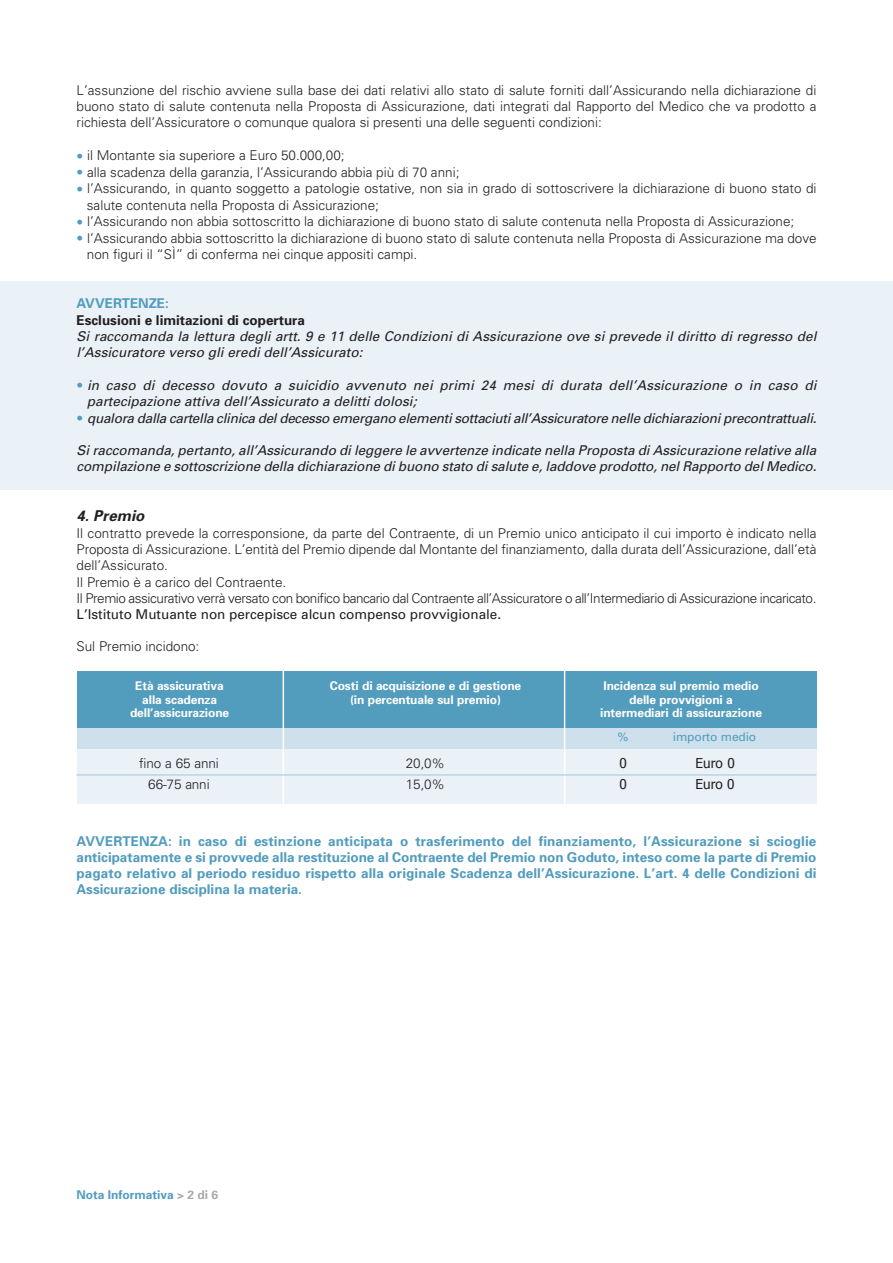
<style>
.page{position:relative;width:893px;height:1263px;background:#fff}
.page>*{position:absolute;margin:0;border:0;box-sizing:border-box;transform-origin:0 0}
.t1{font:italic 700 15px "Univers";letter-spacing:.005em;color:#231f20}
.t2{font:300 13.5px/16.2px "Univers";color:#231f20}
.t3{font:italic 13.5px/16.2px "Univers";color:#231f20}
.t4{font:700 13.5px/16.2px "Univers";color:#529cbe;text-align:justify}
.t5{font:italic 13.5px "Univers";letter-spacing:-.02em;color:#231f20}
.t6{font:13.5px "Univers";color:#231f20}
.t7{font:700 13.5px "Univers";color:#231f20}
.t8{font:13.5px "Tahoma";color:#231f20}
.t9{font:700 12px "Univers";letter-spacing:-.01em;color:#fff}
.t10{font:700 12px "Univers";color:#529cbe}
.t11{font:12px "Univers";letter-spacing:-.01em;color:#529cbe}
.s1{color:#529cbe}
.s2{font-weight:300;font-style:normal;color:#529cbe}
.s3{color:#a8a9ad}
</style>
<div class="page">
<div style="left:0;top:282px;width:893px;height:208px;background:#eaf2f7"></div>
<div style="left:77px;top:671px;width:739px;height:87px;background:#529cbe"></div>
<div style="left:77px;top:748px;width:739px;height:56px;background:#eaf2f7"></div>
<div style="left:77px;top:727px;width:739px;height:21px;background:#cde0ec"></div>
<hr style="left:283px;top:666px;width:1px;height:143px;background:#fff">
<hr style="left:564px;top:666px;width:1px;height:143px;background:#fff">
<hr style="left:77px;top:775px;width:739px;height:1px;background:#a2c6db">
<p class="t2" style="left:77px;top:83px;width:741px;text-align:justify">L’assunzione del rischio avviene sulla base dei dati relativi allo stato di salute forniti dall’Assicurando nella dichiarazione di buono stato di salute contenuta nella Proposta di Assicurazione, dati integrati dal Rapporto del Medico che va prodotto a richiesta dell’Assicuratore o comunque qualora si presenti una delle seguenti condizioni:</p>
<p class="t2" style="left:77px;top:149px;width:270px"><span class="s1">•</span> il Montante sia superiore a Euro 50.000,00;</p>
<p class="t2" style="left:77px;top:165px;width:384px"><span class="s1">•</span> alla scadenza della garanzia, l’Assicurando abbia più di 70 anni;</p>
<p class="t2" style="left:87px;top:181px;width:731px;text-indent:-10px"><span class="s1">•</span> l’Assicurando, in quanto soggetto a patologie ostative, non sia in grado di sottoscrivere la dichiarazione di buono stato di salute contenuta nella Proposta di Assicurazione;</p>
<p class="t2" style="left:77px;top:214px;width:719px"><span class="s1">•</span> l’Assicurando non abbia sottoscritto la dichiarazione di buono stato di salute contenuta nella Proposta di Assicurazione;</p>
<p class="t2" style="left:87px;top:231px;width:731px;text-indent:-10px"><span class="s1">•</span> l’Assicurando abbia sottoscritto la dichiarazione di buono stato di salute contenuta nella Proposta di Assicurazione ma dove non figuri il “SÌ” di conferma nei cinque appositi campi.</p>
<p class="t4" style="left:77px;top:297px;width:94px">AVVERTENZE:</p>
<p class="t7" style="left:77px;top:315px;width:230px">Esclusioni e limitazioni di copertura</p>
<p class="t3" style="left:77px;top:329px;width:741px">Si raccomanda la lettura degli artt. 9 e 11 delle Condizioni di Assicurazione ove si prevede il diritto di regresso del l’Assicuratore verso gli eredi dell’Assicurato:</p>
<p class="t3" style="left:87px;top:378px;width:731px;text-indent:-10px"><span class="s2">•</span> in caso di decesso dovuto a suicidio avvenuto nei primi 24 mesi di durata dell’Assicurazione o in caso di partecipazione attiva dell’Assicurato a delitti dolosi;</p>
<p class="t5" style="left:77px;top:413px;width:742px"><span class="s2">•</span> qualora dalla cartella clinica del decesso emergano elementi sottaciuti all’Assicuratore nelle dichiarazioni pre contrattuali.</p>
<p class="t3" style="left:77px;top:443px;width:741px">Si raccomanda, pertanto, all’Assicurando di leggere le avvertenze indicate nella Proposta di Assicurazione relative alla compilazione e sottoscrizione della dichiarazione di buono stato di salute e, laddove prodotto, nel Rapporto del Medico.</p>
<p class="t1" style="left:77px;top:510px;width:69px">4. Premio</p>
<p class="t2" style="left:77px;top:526px;width:741px">Il contratto prevede la corresponsione, da parte del Contraente, di un Premio unico anticipato il cui importo è indicato nella Proposta di Assicurazione. L’entità del Premio dipende dal Montante del finanziamento, dalla durata dell’Assicurazione, dall’età dell’Assicurato.<br>Il Premio è a carico del Contraente.<br>Il Premio assicurativo verrà versato con bonifico bancario dal Contraente all’Assicuratore o all’Intermediario di Assicurazione incaricato.</p>
<p class="t6" style="left:77px;top:609px;width:426px">L’Istituto Mutuante non percepisce alcun compenso provvigionale.</p>
<p class="t2" style="left:77px;top:640px;width:124px">Sul Premio incidono:</p>
<p class="t9" style="left:135px;top:682px;width:90px">Età assicurativa</p>
<p class="t9" style="left:330px;top:682px;width:193px">Costi di acquisizione e di gestione</p>
<p class="t9" style="left:604px;top:682px;width:157px">Incidenza sul premio medio</p>
<p class="t9" style="left:142px;top:695px;width:76px">alla scadenza</p>
<p class="t9" style="left:350px;top:695px;width:152px">(in percentuale sul premio)</p>
<p class="t9" style="left:629px;top:695px;width:105px">delle provvigioni a</p>
<p class="t9" style="left:130px;top:709px;width:101px">dell’assicurazione</p>
<p class="t9" style="left:600px;top:709px;width:163px">intermediari di assicurazione</p>
<p class="t11" style="left:618px;top:733px;width:12px">%</p>
<p class="t11" style="left:673px;top:733px;width:85px">importo medio</p>
<p class="t2" style="left:139px;top:757px;width:81px">fino a 65 anni</p>
<p class="t2" style="left:406px;top:757px;width:41px">20,0%</p>
<p class="t8" style="left:620px;top:754px;width:9px">0</p>
<p class="t8" style="left:696px;top:754px;width:41px">Euro 0</p>
<p class="t2" style="left:148px;top:778px;width:63px">66-75 anni</p>
<p class="t2" style="left:406px;top:778px;width:41px">15,0%</p>
<p class="t8" style="left:620px;top:775px;width:9px">0</p>
<p class="t8" style="left:696px;top:775px;width:40px">Euro 0</p>
<p class="t4" style="left:77px;top:834px;width:741px">AVVERTENZA: in caso di estinzione anticipata o trasferimento del finanziamento, l’Assicurazione si scioglie anticipatamente e si provvede alla restituzione al Contraente del Premio non Goduto, inteso come la parte di Premio pagato relativo al periodo residuo rispetto alla originale Scadenza dell’Assicurazione. L’art. 4 delle Condizioni di Assicurazione disciplina la materia.</p>
<p class="t10" style="left:77px;top:1191px;width:143px">Nota Informativa <span class="s3">&gt; 2 di 6</span></p>
</div>
